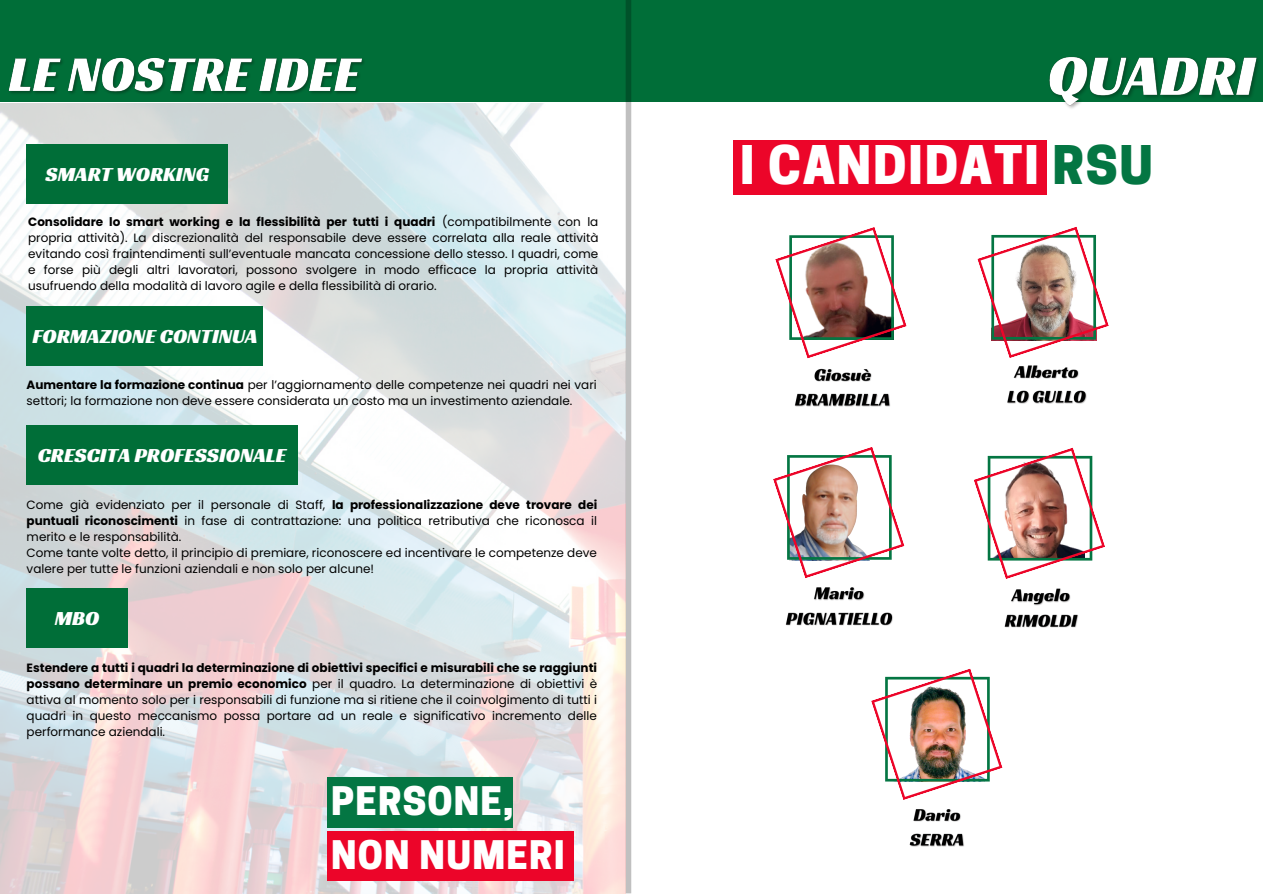
<style>
.page{position:relative;width:1263px;height:894px;background:#fff}
.page>*{position:absolute;margin:0;border:0;box-sizing:border-box;transform-origin:0 0}
.t1{font:800 49.95px "Cooper Hewitt";letter-spacing:.035em;color:#fff}
.t2{font:800 36.9px/54.6px "Cooper Hewitt";letter-spacing:.035em;color:#fff}
.t3{font:20.7px "Racing Sans One";color:#fff}
.t4{font:12px/16px "Poppins";color:#000;text-align:justify}
.s1{font-weight:700}
.s2{color:#047643}
</style>
<div class="page">
<div style="left:0;top:0;width:1263px;height:102px;background:#006e38"></div>
<svg style="left:626px;top:0;width:5px;height:893px;background:#aab3ae"></svg>
<img style="left:0;top:104px;width:625px;height:789px">
<div style="left:327px;top:777px;width:185px;height:50px;background:#047643"></div>
<div style="left:328px;top:831px;width:246px;height:49px;background:#ec0529"></div>
<div style="left:27px;top:144px;width:201px;height:60px;background:#006e38"></div>
<div style="left:27px;top:306px;width:236px;height:59px;background:#006e38"></div>
<div style="left:27px;top:425px;width:271px;height:59px;background:#006e38"></div>
<div style="left:733px;top:140px;width:314px;height:54px;background:#ec0529"></div>
<img style="left:773px;top:447px;width:132px;height:131px">
<svg style="left:974px;top:447px;width:131px;height:132px"></svg>
<img style="left:871px;top:668px;width:132px;height:132px">
<svg style="left:775px;top:227px;width:132px;height:131px"></svg>
<img style="left:977px;top:226px;width:132px;height:131px">
<div style="left:27px;top:588px;width:101px;height:59px;background:#006e38"></div>
<img style="left:5px;top:57px;width:364px;height:55px">
<img style="left:1049px;top:57px;width:210px;height:52px">
<img style="left:785px;top:587px;width:108px;height:39px">
<img style="left:1004px;top:588px;width:74px;height:40px">
<img style="left:1007px;top:357px;width:80px;height:47px">
<img style="left:909px;top:809px;width:55px;height:38px">
<img style="left:795px;top:368px;width:95px;height:39px">
<h3 class="t3" style="left:46px;top:161px;width:165px">SMART WORKING</h3>
<p class="t4" style="left:28px;top:214px;width:572px"><span class="s1">Consolidare lo smart working e la flessibilità per tutti i quadri</span> (compatibilmente con la propria attività). La discrezionalità del responsabile deve essere correlata alla reale attività evitando così fraintendimenti sull’eventuale mancata concessione dello stesso. I quadri, come e forse più degli altri lavoratori, possono svolgere in modo efficace la propria attività usufruendo della modalità di lavoro agile e della flessibilità di orario.</p>
<h3 class="t3" style="left:32px;top:323px;width:227px">FORMAZIONE CONTINUA</h3>
<p class="t4" style="left:27px;top:376px;width:572px"><span class="s1">Aumentare la formazione continua</span> per l’aggiornamento delle competenze nei quadri nei vari settori; la formazione non deve essere considerata un costo ma un investimento aziendale.</p>
<h3 class="t3" style="left:38px;top:442px;width:250px">CRESCITA PROFESSIONALE</h3>
<p class="t4" style="left:27px;top:496px;width:572px;text-align:left">Come già evidenziato per il personale di Staff, <span class="s1">la professionalizzazione deve trovare dei puntuali riconoscimenti</span> in fase di contrattazione: una politica retributiva che riconosca il merito e le responsabilità.<br>Come tante volte detto, il principio di premiare, riconoscere ed incentivare le competenze deve valere per tutte le funzioni aziendali e non solo per alcune!</p>
<h3 class="t3" style="left:55px;top:605px;width:46px">MBO</h3>
<p class="t4" style="left:27px;top:659px;width:572px"><span class="s1">Estendere a tutti i quadri la determinazione di obiettivi specifici e misurabili che se raggiunti possano determinare un premio economico</span> per il quadro. La determinazione di obiettivi è attiva al momento solo per i responsabili di funzione ma si ritiene che il coinvolgimento di tutti i quadri in questo meccanismo possa portare ad un reale e significativo incremento delle performance aziendali.</p>
<h2 class="t2" style="left:331px;top:777px;width:235px">PERSONE,<br>NON NUMERI</h2>
<h1 class="t1" style="left:740px;top:147px;width:414px">I CANDIDATI <span class="s2">RSU</span></h1>
</div>
